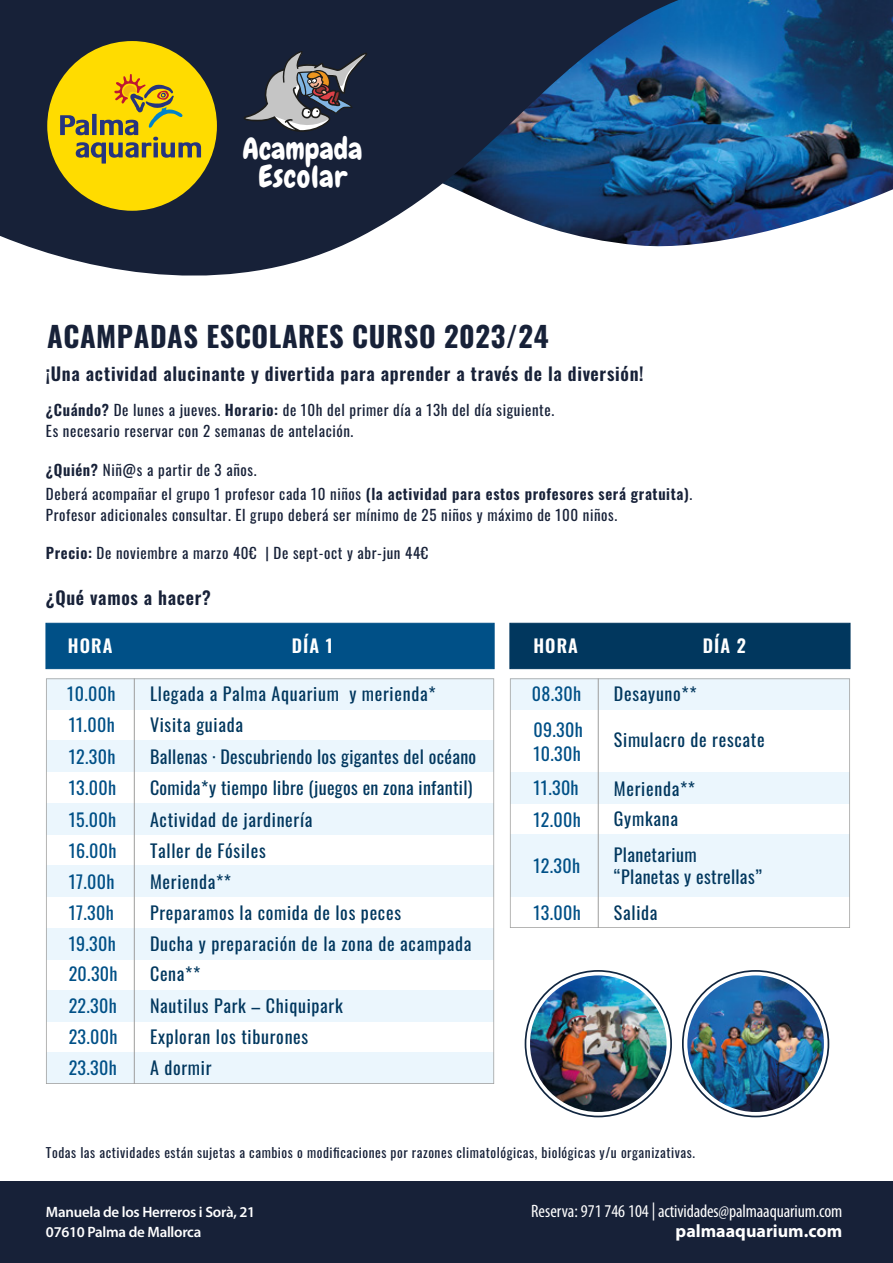
<style>
.page{position:relative;width:893px;height:1263px;background:#fff}
.page>*{position:absolute;margin:0;border:0;box-sizing:border-box;transform-origin:0 0}
.t1{font:30.15px "Chewy";letter-spacing:.02em;color:#fff}
.t2{font:29.55px "Chewy";color:#fff}
.t3{font:700 28.5px "Oswald";letter-spacing:.02em;color:#172138}
.t4{font:18px/30.9px "Oswald";letter-spacing:.04em;color:#01375e}
.t5{font:18px/36px "Oswald";letter-spacing:.02em;color:#01375e}
.t6{font:18px/30.9px "Oswald";letter-spacing:.02em;color:#005087}
.t7{font:600 18px "Oswald";letter-spacing:.04em;color:#172138}
.t8{font:condensed 18px "Myriad Pro";letter-spacing:-.01em;color:#fff}
.t9{font:700 18px "Myriad Pro";color:#fff}
.t10{font:600 18px "Oswald";letter-spacing:.06em;color:#fff}
.t11{font:15px/21px "Oswald";letter-spacing:.04em;color:#172138}
.t12{font:600 15px/19.5px "Myriad Pro";letter-spacing:-.02em;color:#fff}
.t13{font:13.5px "Oswald";letter-spacing:.04em;color:#172138}
.s1{font-weight:600}
</style>
<div class="page">
<div style="left:0;top:1181px;width:893px;height:82px;background:#172138"></div>
<img style="left:678px;top:0;width:215px;height:246px">
<svg style="left:0;top:0;width:678px;height:276px;background:#384a64"></svg>
<svg style="left:244px;top:51px;width:123px;height:82px;background:#525662"></svg>
<div style="left:47px;top:41px;width:170px;height:170px;background:#ffdc00;border-radius:50%"></div>
<svg style="left:60px;top:74px;width:141px;height:90px"></svg>
<div style="left:46px;top:623px;width:448px;height:46px;background:#005087;border:1px solid #005087"></div>
<img style="left:530px;top:975px;width:137px;height:137px;border-radius:68px">
<img style="left:687px;top:975px;width:137px;height:137px;border-radius:68px">
<svg style="left:46px;top:678px;width:448px;height:406px;fill:#ebf6fd"></svg>
<hr style="left:134px;top:678px;width:1px;height:406px;background:#9d9d9c">
<div style="left:509px;top:623px;width:341px;height:46px;background:#01375e;border:1px solid #01375e"></div>
<svg style="left:510px;top:678px;width:340px;height:250px;fill:#ebf6fd"></svg>
<hr style="left:598px;top:678px;width:1px;height:250px;background:#9d9d9c">
<h2 class="t2" style="left:243px;top:130px;width:121px">Acampada</h2>
<h1 class="t1" style="left:259px;top:157px;width:90px">Escolar</h1>
<h3 class="t3" style="left:47px;top:322px;width:503px">ACAMPADAS ESCOLARES CURSO 2023/24</h3>
<p class="t7" style="left:46px;top:365px;width:599px">¡Una actividad alucinante y divertida para aprender a través de la diversión!</p>
<p class="t11" style="left:46px;top:398px;width:510px"><span class="s1">¿Cuándo?</span> De lunes a jueves. <span class="s1">Horario:</span> de 10h del primer día a 13h del día siguiente.<br>Es necesario reservar con 2 semanas de antelación.</p>
<p class="t11" style="left:46px;top:456px;width:648px;line-height:24px"><span class="s1">¿Quién?</span> Niñ@s a partir de 3 años.<br>Deberá acompañar el grupo 1 profesor cada 10 niños <span class="s1">(la actividad para estos profesores será gratuita)</span>.</p>
<p class="t11" style="left:46px;top:503px;width:573px">Profesor adicionales consultar. El grupo deberá ser mínimo de 25 niños y máximo de 100 niños.</p>
<p class="t11" style="left:46px;top:541px;width:384px"><span class="s1">Precio:</span> De noviembre a marzo 40€ | De sept-oct y abr-jun 44€</p>
<p class="t7" style="left:46px;top:588px;width:166px">¿Qué vamos a hacer?</p>
<p class="t10" style="left:68px;top:636px;width:46px">HORA</p>
<p class="t10" style="left:292px;top:636px;width:42px">DÍA 1</p>
<p class="t4" style="left:150px;top:676px;width:287px">Llegada a Palma Aquarium y merienda*</p>
<p class="t6" style="left:67px;top:676px;width:50px">10.00h</p>
<p class="t6" style="left:69px;top:708px;width:47px">11.00h</p>
<p class="t6" style="left:69px;top:740px;width:49px;line-height:30.5px">12.30h<br>13.00h</p>
<p class="t6" style="left:69px;top:802px;width:49px">15.00h</p>
<p class="t6" style="left:69px;top:833px;width:49px">16.00h</p>
<p class="t6" style="left:69px;top:865px;width:50px">17.00h<br>17.30h<br>19.30h<br>20.30h<br>22.30h<br>23.00h<br>23.30h</p>
<p class="t4" style="left:150px;top:708px;width:94px">Visita guiada</p>
<p class="t5" style="left:150px;top:737px;width:328px">Ballenas · Descubriendo los gigantes del océano</p>
<p class="t5" style="left:150px;top:769px;width:324px;line-height:32px">Comida*y tiempo libre (juegos en zona infantil)<br>Actividad de jardinería</p>
<p class="t4" style="left:150px;top:833px;width:117px">Taller de Fósiles</p>
<p class="t4" style="left:150px;top:865px;width:323px">Merienda**<br>Preparamos la comida de los peces<br>Ducha y preparación de la zona de acampada<br>Cena**<br>Nautilus Park – Chiquipark<br>Exploran los tiburones<br>A dormir</p>
<p class="t10" style="left:533px;top:636px;width:46px">HORA</p>
<p class="t10" style="left:703px;top:636px;width:45px">DÍA 2</p>
<p class="t4" style="left:614px;top:676px;width:84px">Desayuno**</p>
<p class="t6" style="left:532px;top:676px;width:51px">08.30h</p>
<p class="t6" style="left:533px;top:713px;width:51px">09.30h</p>
<p class="t6" style="left:533px;top:736px;width:49px;line-height:32.5px">10.30h<br>11.30h<br>12.00h</p>
<p class="t6" style="left:533px;top:848px;width:48px">12.30h</p>
<p class="t6" style="left:533px;top:895px;width:49px">13.00h</p>
<p class="t4" style="left:614px;top:723px;width:152px">Simulacro de rescate</p>
<p class="t4" style="left:614px;top:771px;width:83px">Merienda**</p>
<p class="t5" style="left:614px;top:799px;width:84px">Gymkana<br>Planetarium</p>
<p class="t5" style="left:614px;top:857px;width:150px">“Planetas y estrellas”<br>Salida</p>
<p class="t13" style="left:46px;top:1141px;width:650px">Todas las actividades están sujetas a cambios o modificaciones por razones climatológicas, biológicas y/u organizativas.</p>
<p class="t12" style="left:46px;top:1203px;width:211px">Manuela de los Herreros i Sorà, 21<br>07610 Palma de Mallorca</p>
<p class="t8" style="left:531px;top:1202px;width:312px">Reserva: 971 746 104 | actividades@palmaaquarium.com</p>
<p class="t9" style="left:676px;top:1221px;width:168px">palmaaquarium.com</p>
</div>
